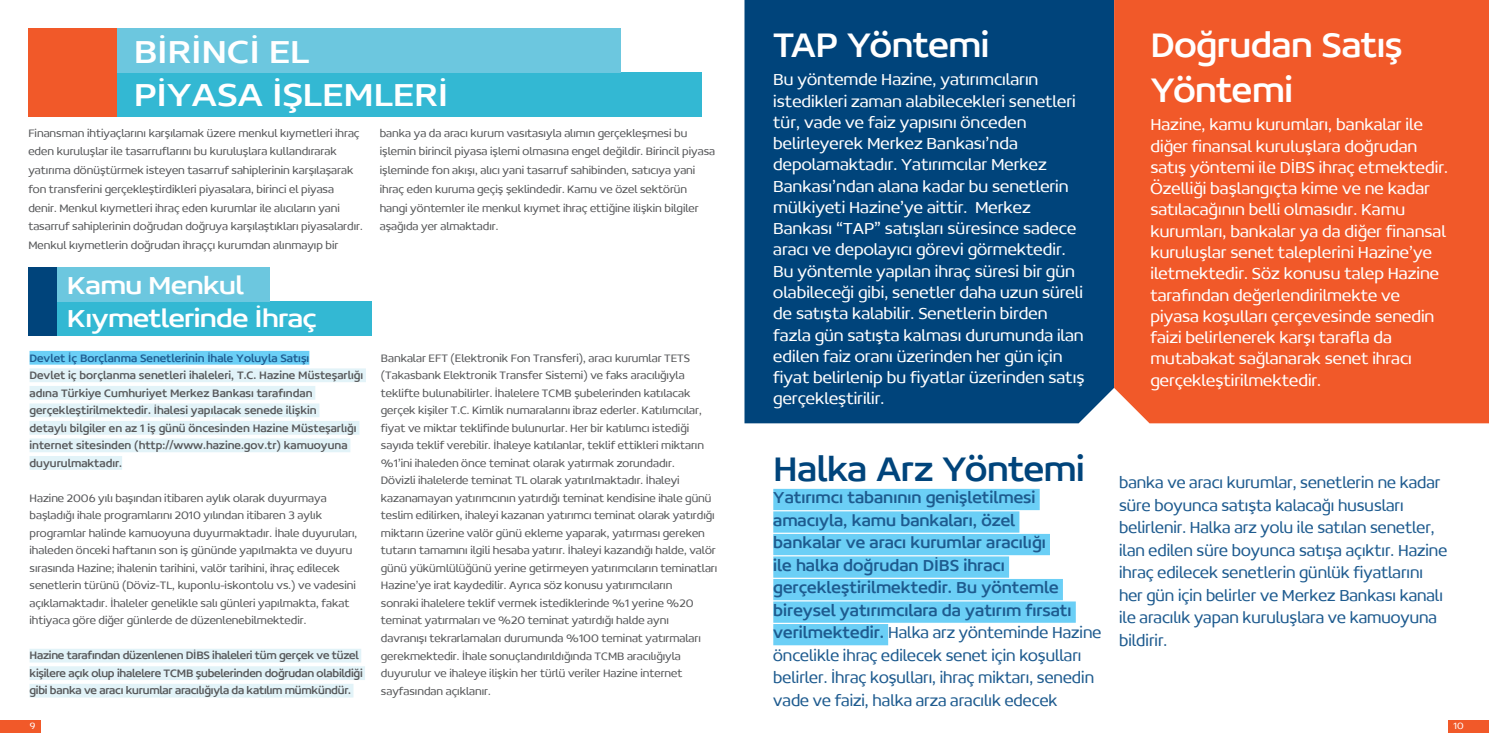
<style>
.page{position:relative;width:1489px;height:745px;background:#fff}
.page>*{position:absolute;margin:0;border:0;box-sizing:border-box;transform-origin:0 0}
.t1{font:37.5px/45px "Concord";letter-spacing:-.01em;color:#fff}
.t2{font:37.5px "Concord";letter-spacing:-.01em;color:#00447b}
.t3{font:35px/42.5px "Concord";letter-spacing:-.005em;color:#fff;scale:1.09 1}
.t4{font:27px/32.9px "Concord";letter-spacing:-.02em;color:#fff;scale:1.09 1}
.t5{font:300 17.5px/21.2px "Concord";color:#fff}
.t6{font:17.5px/22.5px "Concord";color:#1e5b8f}
.t7{font:300 17.5px/22.5px "Concord";color:#1e5b8f;scale:.96 1}
.t8{font:300 11.88px/17.5px "Concord";color:#57585a}
.t9{font:11.88px/17.5px "Concord";color:#57585a}
.t10{font:11.88px/17.5px "Concord";letter-spacing:-.02em;color:#57585a}
.t11{font:11.88px "Concord";color:#1e5b8f}
.t12{font:300 10px "Concord";color:#fff}
.s1{font-weight:300}
</style>
<div class="page">
<div style="left:0;top:719px;width:41px;height:12px;background:#f15929"></div>
<div style="left:1447px;top:719px;width:41px;height:12px;background:#f15929"></div>
<div style="left:117px;top:73px;width:585px;height:44px;background:#33b8d3"></div>
<div style="left:117px;top:28px;width:503px;height:45px;background:#6cc7df"></div>
<div style="left:28px;top:28px;width:89px;height:89px;background:#f15929"></div>
<div style="left:744px;top:0;width:369px;height:423px;background:#00447b"></div>
<div style="left:1113px;top:0;width:375px;height:423px;background:#f15929"></div>
<div style="left:57px;top:301px;width:315px;height:34px;background:#33b8d3"></div>
<div style="left:57px;top:267px;width:213px;height:34px;background:#6cc7df"></div>
<div style="left:28px;top:267px;width:29px;height:68px;background:#00447b"></div>
<div style="left:30px;top:350px;width:279px;height:14px;background:#6bcff6"></div>
<div style="left:30px;top:368px;width:336px;height:14px;background:#e2f3f8"></div>
<div style="left:30px;top:385px;width:285px;height:14px;background:#e2f3f8"></div>
<div style="left:30px;top:403px;width:289px;height:14px;background:#e2f3f8"></div>
<div style="left:30px;top:420px;width:329px;height:14px;background:#e2f3f8"></div>
<div style="left:30px;top:438px;width:320px;height:14px;background:#e2f3f8"></div>
<div style="left:30px;top:455px;width:92px;height:14px;background:#e2f3f8"></div>
<div style="left:30px;top:648px;width:331px;height:14px;background:#e2f3f8"></div>
<div style="left:30px;top:665px;width:335px;height:14px;background:#e2f3f8"></div>
<div style="left:30px;top:683px;width:323px;height:14px;background:#e2f3f8"></div>
<div style="left:773px;top:488px;width:266px;height:22px;background:#6bcff6"></div>
<div style="left:773px;top:511px;width:246px;height:21px;background:#6bcff6"></div>
<div style="left:773px;top:533px;width:276px;height:22px;background:#6bcff6"></div>
<div style="left:773px;top:556px;width:236px;height:21px;background:#6bcff6"></div>
<div style="left:773px;top:578px;width:289px;height:22px;background:#6bcff6"></div>
<div style="left:773px;top:601px;width:302px;height:21px;background:#6bcff6"></div>
<div style="left:773px;top:623px;width:115px;height:22px;background:#6bcff6"></div>
<h2 class="t3" style="left:134px;top:30px;width:290px">BİRİNCİ EL<br>PİYASA İŞLEMLERİ</h2>
<p class="t8" style="left:28px;top:123px;width:336px;line-height:18.8px">Finansman ihtiyaçlarını karşılamak üzere menkul kıymetleri ihraç eden kuruluşlar ile tasarruflarını bu kuruluşlara kullandırarak yatırıma dönüştürmek isteyen tasarruf sahiplerinin karşılaşarak fon transferini gerçekleştirdikleri piyasalara, birinci el piyasa denir. Menkul kıymetleri ihraç eden kurumlar ile alıcıların yani tasarruf sahiplerinin doğrudan doğruya karşılaştıkları piyasalardır.<br>Menkul kıymetlerin doğrudan ihraççı kurumdan alınmayıp bir</p>
<p class="t8" style="left:380px;top:123px;width:337px;line-height:18.8px">banka ya da aracı kurum vasıtasıyla alımın gerçekleşmesi bu işlemin birincil piyasa işlemi olmasına engel değildir. Birincil piyasa işleminde fon akışı, alıcı yani tasarruf sahibinden, satıcıya yani ihraç eden kuruma geçiş şeklindedir. Kamu ve özel sektörün hangi yöntemler ile menkul kıymet ihraç ettiğine ilişkin bilgiler aşağıda yer almaktadır.</p>
<h3 class="t4" style="left:67px;top:268px;width:231px">Kamu Menkul<br>Kıymetlerinde İhraç</h3>
<p class="t11" style="left:30px;top:350px;width:281px">Devlet İç Borçlanma Senetlerinin İhale Yoluyla Satışı</p>
<p class="t9" style="left:30px;top:366px;width:335px">Devlet iç borçlanma senetleri ihaleleri, T.C. Hazine Müsteşarlığı adına Türkiye Cumhuriyet Merkez Bankası tarafından gerçekleştirilmektedir. İhalesi yapılacak senede ilişkin<br>detaylı bilgiler en az 1 iş günü öncesinden Hazine Müsteşarlığı internet sitesinden (http://www.hazine.gov.tr) kamuoyuna duyurulmaktadır.</p>
<p class="t8" style="left:30px;top:488px;width:329px">Hazine 2006 yılı başından itibaren aylık olarak duyurmaya başladığı ihale programlarını 2010 yılından itibaren 3 aylık programlar halinde kamuoyuna duyurmaktadır. İhale duyuruları, ihaleden önceki haftanın son iş gününde yapılmakta ve duyuru sırasında Hazine; ihalenin tarihini, valör tarihini, ihraç edilecek senetlerin türünü (Döviz-TL, kuponlu-iskontolu vs.) ve vadesini açıklamaktadır. İhaleler genelikle salı günleri yapılmakta, fakat ihtiyaca göre diğer günlerde de düzenlenebilmektedir.</p>
<p class="t10" style="left:30px;top:646px;width:334px">Hazine tarafından düzenlenen DİBS ihaleleri tüm gerçek ve tüzel kişilere açık olup ihalelere TCMB şubelerinden doğrudan olabildiği gibi banka ve aracı kurumlar aracılığıyla da katılım mümkündür.</p>
<p class="t8" style="left:381px;top:348px;width:338px">Bankalar EFT (Elektronik Fon Transferi), aracı kurumlar TETS (Takasbank Elektronik Transfer Sistemi) ve faks aracılığıyla teklifte bulunabilirler. İhalelere TCMB şubelerinden katılacak gerçek kişiler T.C. Kimlik numaralarını ibraz ederler. Katılımcılar, fiyat ve miktar teklifinde bulunurlar. Her bir katılımcı istediği sayıda teklif verebilir. İhaleye katılanlar, teklif ettikleri miktarın %1’ini ihaleden önce teminat olarak yatırmak zorundadır.<br>Dövizli ihalelerde teminat TL olarak yatırılmaktadır. İhaleyi kazanamayan yatırımcının yatırdığı teminat kendisine ihale günü teslim edilirken, ihaleyi kazanan yatırımcı teminat olarak yatırdığı miktarın üzerine valör günü ekleme yaparak, yatırması gereken tutarın tamamını ilgili hesaba yatırır. İhaleyi kazandığı halde, valör günü yükümlülüğünü yerine getirmeyen yatırımcıların teminatları Hazine’ye irat kaydedilir. Ayrıca söz konusu yatırımcıların<br>sonraki ihalelere teklif vermek istediklerinde %1 yerine %20 teminat yatırmaları ve %20 teminat yatırdığı halde aynı davranışı tekrarlamaları durumunda %100 teminat yatırmaları gerekmektedir. İhale sonuçlandırıldığında TCMB aracılığıyla duyurulur ve ihaleye ilişkin her türlü veriler Hazine internet sayfasından açıklanır.</p>
<h1 class="t1" style="left:773px;top:21px;width:218px">TAP Yöntemi</h1>
<p class="t5" style="left:773px;top:69px;width:312px">Bu yöntemde Hazine, yatırımcıların istedikleri zaman alabilecekleri senetleri tür, vade ve faiz yapısını önceden belirleyerek Merkez Bankası’nda depolamaktadır. Yatırımcılar Merkez Bankası’ndan alana kadar bu senetlerin mülkiyeti Hazine’ye aittir. Merkez Bankası “TAP” satışları süresince sadece aracı ve depolayıcı görevi görmektedir.<br>Bu yöntemle yapılan ihraç süresi bir gün olabileceği gibi, senetler daha uzun süreli de satışta kalabilir. Senetlerin birden fazla gün satışta kalması durumunda ilan edilen faiz oranı üzerinden her gün için fiyat belirlenip bu fiyatlar üzerinden satış gerçekleştirilir.</p>
<h1 class="t2" style="left:773px;top:445px;width:313px">Halka Arz Yöntemi</h1>
<p class="t6" style="left:773px;top:485px;width:329px">Yatırımcı tabanının genişletilmesi amacıyla, kamu bankaları, özel<br>bankalar ve aracı kurumlar aracılığı<br>ile halka doğrudan DİBS ihracı gerçekleştirilmektedir. Bu yöntemle bireysel yatırımcılara da yatırım fırsatı verilmektedir. <span class="s1">Halka arz yönteminde Hazine öncelikle ihraç edilecek senet için koşulları belirler. İhraç koşulları, ihraç miktarı, senedin vade ve faizi, halka arza aracılık edecek</span></p>
<h1 class="t1" style="left:1150px;top:21px;width:254px">Doğrudan Satış<br>Yöntemi</h1>
<p class="t5" style="left:1150px;top:114px;width:299px">Hazine, kamu kurumları, bankalar ile diğer finansal kuruluşlara doğrudan satış yöntemi ile DİBS ihraç etmektedir.<br>Özelliği başlangıçta kime ve ne kadar satılacağının belli olmasıdır. Kamu kurumları, bankalar ya da diğer finansal kuruluşlar senet taleplerini Hazine’ye iletmektedir. Söz konusu talep Hazine tarafından değerlendirilmekte ve piyasa koşulları çerçevesinde senedin faizi belirlenerek karşı tarafla da mutabakat sağlanarak senet ihracı gerçekleştirilmektedir.</p>
<p class="t7" style="left:1119px;top:471px;width:343px">banka ve aracı kurumlar, senetlerin ne kadar süre boyunca satışta kalacağı hususları belirlenir. Halka arz yolu ile satılan senetler, ilan edilen süre boyunca satışa açıktır. Hazine ihraç edilecek senetlerin günlük fiyatlarını her gün için belirler ve Merkez Bankası kanalı ile aracılık yapan kuruluşlara ve kamuoyuna bildirir.</p>
<p class="t12" style="left:30px;top:719px;width:7px">9</p>
<p class="t12" style="left:1453px;top:719px;width:12px">10</p>
</div>
